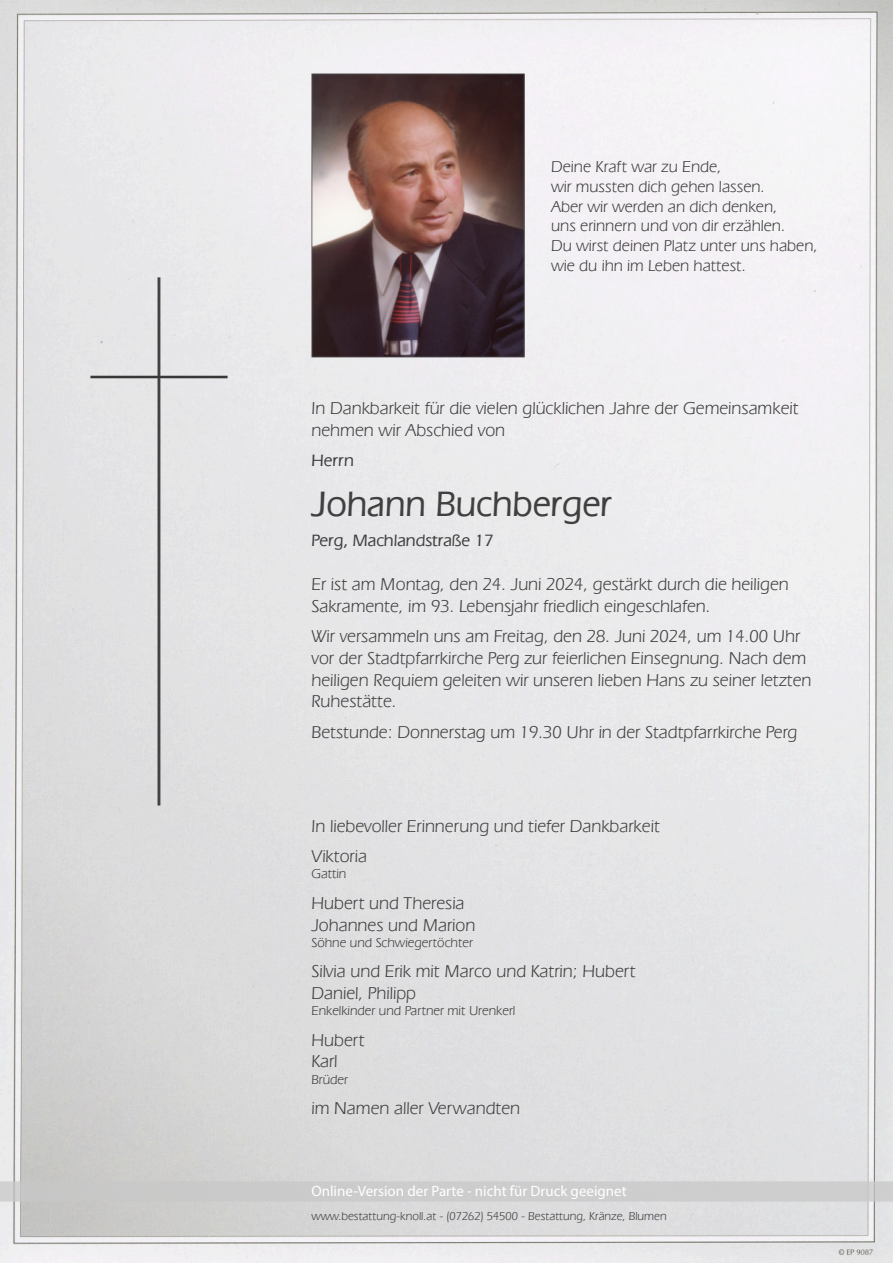
<style>
.page{position:relative;width:893px;height:1263px;background:#fff}
.page>*{position:absolute;margin:0;border:0;box-sizing:border-box;transform-origin:0 0}
.t1{font:500 37.05px "Eras IT Cby BT";color:#404040}
.t2{font:18px/21.6px "Eras IT Cby BT";color:#404040}
.t3{font:500 17.25px "Eras IT Cby BT";color:#404040}
.t4{font:16.5px/19.8px "Eras IT Cby BT";color:#404040}
.t5{font:15px "Myriad Pro";color:#fff}
.t6{font:13.5px "Eras IT Cby BT";color:#404040}
.t7{font:12px "Eras IT Cby BT";color:#404040}
</style>
<div class="page">
<img style="left:0;top:0;width:893px;height:1263px">
<img style="left:91px;top:278px;width:137px;height:527px">
<div style="left:0;top:1182px;width:893px;height:20px;background:#cdcdcd"></div>
<img style="left:311px;top:73px;width:213px;height:285px">
<p class="t4" style="left:551px;top:158px;width:268px">Deine Kraft war zu Ende,<br>wir mussten dich gehen lassen.<br>Aber wir werden an dich denken,<br>uns erinnern und von dir erzählen.<br>Du wirst deinen Platz unter uns haben, wie du ihn im Leben hattest.</p>
<p class="t2" style="left:311px;top:399px;width:489px">In Dankbarkeit für die vielen glücklichen Jahre der Gemeinsamkeit nehmen wir Abschied von</p>
<p class="t3" style="left:311px;top:453px;width:44px">Herrn</p>
<h1 class="t1" style="left:311px;top:488px;width:302px">Johann Buchberger</h1>
<p class="t3" style="left:311px;top:533px;width:184px">Perg, Machlandstraße 17</p>
<p class="t2" style="left:311px;top:575px;width:479px">Er ist am Montag, den 24. Juni 2024, gestärkt durch die heiligen<br>Sakramente, im 93. Lebensjahr friedlich eingeschlafen.</p>
<p class="t2" style="left:311px;top:627px;width:501px">Wir versammeln uns am Freitag, den 28. Juni 2024, um 14.00 Uhr vor der Stadtpfarrkirche Perg zur feierlichen Einsegnung. Nach dem heiligen Requiem geleiten wir unseren lieben Hans zu seiner letzten Ruhestätte.</p>
<p class="t2" style="left:311px;top:722px;width:487px">Betstunde: Donnerstag um 19.30 Uhr in der Stadtpfarrkirche Perg</p>
<p class="t2" style="left:311px;top:812px;width:350px;line-height:30.6px">In liebevoller Erinnerung und tiefer Dankbarkeit<br>Viktoria</p>
<p class="t6" style="left:311px;top:868px;width:36px">Gattin</p>
<p class="t2" style="left:311px;top:893px;width:165px">Hubert und Theresia<br>Johannes und Marion</p>
<p class="t6" style="left:311px;top:936px;width:163px">Söhne und Schwiegertöchter</p>
<p class="t2" style="left:311px;top:962px;width:326px">Silvia und Erik mit Marco und Katrin; Hubert<br>Daniel, Philipp</p>
<p class="t6" style="left:311px;top:1005px;width:205px">Enkelkinder und Partner mit Urenkerl</p>
<p class="t2" style="left:311px;top:1030px;width:55px">Hubert<br>Karl</p>
<p class="t6" style="left:311px;top:1073px;width:38px">Brüder</p>
<p class="t2" style="left:311px;top:1099px;width:210px">im Namen aller Verwandten</p>
<p class="t5" style="left:311px;top:1185px;width:317px">Online-Version der Parte - nicht für Druck geeignet</p>
<p class="t7" style="left:311px;top:1211px;width:357px">www.bestattung-knoll.at - (07262) 54500 - Bestattung, Kränze, Blumen</p>
</div>
